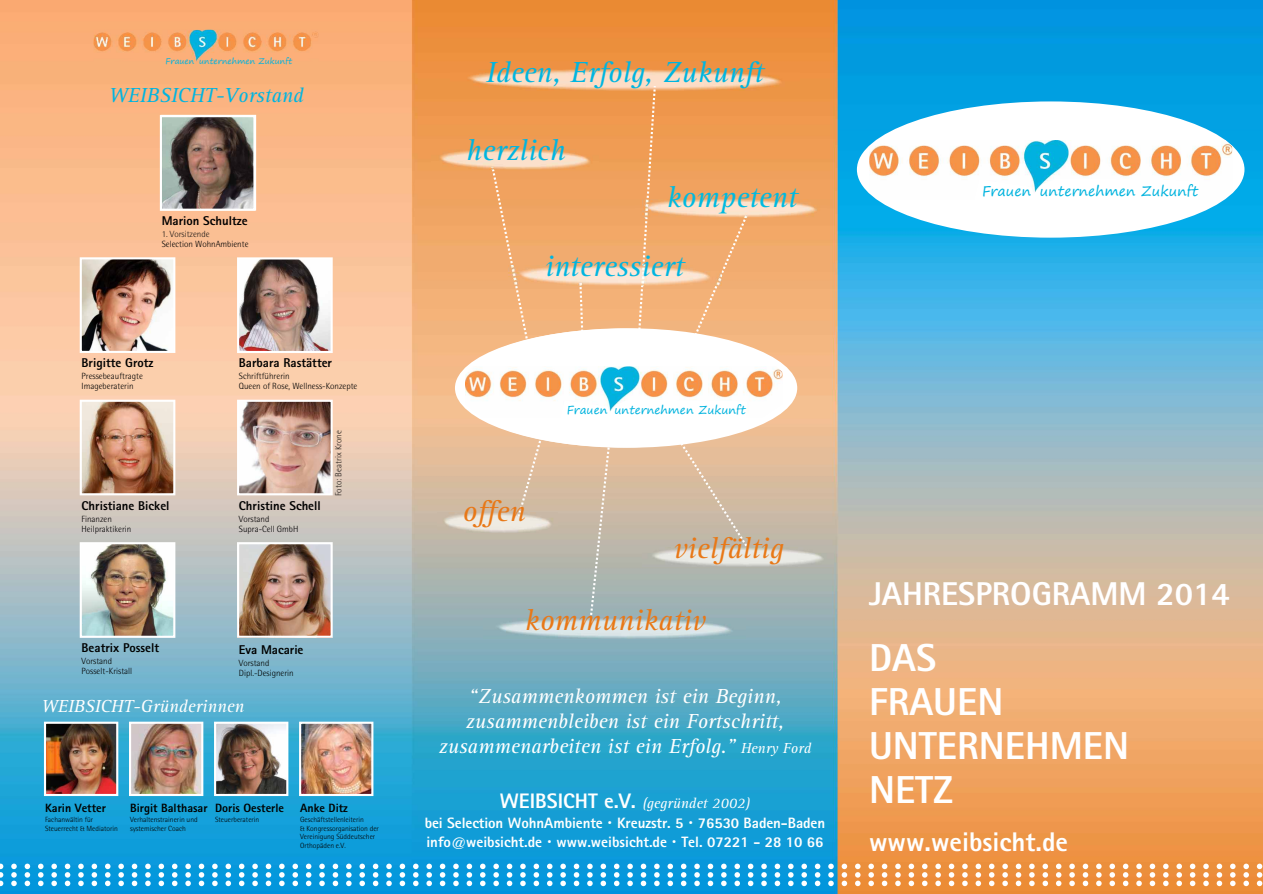
<style>
.page{position:relative;width:1263px;height:894px;background:#fff}
.page>*{position:absolute;margin:0;border:0;box-sizing:border-box;transform-origin:0 0}
.t1{font:700 39px/43.8px "Rotis Sans Serif";color:#fff}
.t2{font:700 33px "Rotis Sans Serif";color:#fff}
.t3{font:30.3px "Rotis Serif";color:#e87817}
.t4{font:30.3px "Rotis Serif";color:#00b5e0}
.t5{font:30.3px "Rotis Serif";color:#00bae0}
.t6{font:30px "Rotis Serif";color:#00b5e0}
.t7{font:700 27px "Rotis Sans Serif";color:#fff}
.t8{font:21px/24.9px "Rotis Serif";color:#fff;text-align:center}
.t9{font:21px "Rotis Serif";color:#00b5e0}
.t10{font:18px "Rotis Serif";color:#fff}
.t11{font:700 15px/18.8px "Rotis Sans Serif";letter-spacing:-.005em;color:#fff}
.t12{font:15px "Rotis Serif";color:#fff}
.t13{font:14.1px "Segoe Print";color:#00b3de}
.t14{font:700 12.75px "Rotis Sans Serif";color:#000}
.t15{font:700 12px "Rotis Sans Serif";color:#000}
.t16{font:11.7px "Segoe Print";color:#00b3de}
.t17{font:9px/10.4px "Rotis Semi Sans";color:#000}
.t18{font:9px "Rotis Semi Sans";color:#1f1a17}
.t19{font:8.25px "Segoe Print";color:#00b3de}
.t20{font:7.5px/8.6px "Rotis Semi Sans";color:#000}
.s1{font-size:15px}
.s2{font-family:"Rotis Sans Serif";font-weight:700;font-size:21px}
</style>
<div class="page">
<img style="left:0;top:0;width:1263px;height:894px">
<div style="left:857px;top:101px;width:388px;height:137px;background:#fff;border-radius:50%"></div>
<img style="left:869px;top:140px;width:363px;height:59px">
<svg style="left:0;top:864px;width:1263px;height:22px"></svg>
<img style="left:451px;top:70px;width:348px;height:20px">
<svg style="left:578px;top:286px;width:7px;height:44px"></svg>
<svg style="left:691px;top:217px;width:58px;height:125px;background:#f2b075"></svg>
<svg style="left:516px;top:434px;width:33px;height:78px;background:#ddbea0"></svg>
<svg style="left:490px;top:170px;width:42px;height:182px;background:#f1ac70"></svg>
<svg style="left:636px;top:84px;width:21px;height:245px;background:#f1a96b"></svg>
<img style="left:635px;top:199px;width:192px;height:18px">
<img style="left:750px;top:547px;width:84px;height:20px">
<img style="left:508px;top:266px;width:213px;height:20px">
<img style="left:483px;top:619px;width:263px;height:20px">
<img style="left:432px;top:150px;width:167px;height:20px">
<img style="left:438px;top:512px;width:119px;height:20px">
<img style="left:94px;top:30px;width:225px;height:36px">
<img style="left:240px;top:403px;width:90px;height:89px">
<img style="left:83px;top:260px;width:89px;height:90px">
<img style="left:240px;top:260px;width:90px;height:90px">
<img style="left:240px;top:545px;width:90px;height:90px">
<img style="left:83px;top:403px;width:89px;height:89px">
<div style="left:237px;top:257px;width:96px;height:96px;border:2px solid #fff"></div>
<div style="left:237px;top:400px;width:96px;height:95px;border:2px solid #fff"></div>
<div style="left:80px;top:400px;width:95px;height:95px;border:2px solid #fff"></div>
<div style="left:237px;top:542px;width:96px;height:96px;border:2px solid #fff"></div>
<img style="left:47px;top:725px;width:68px;height:68px">
<div style="left:44px;top:722px;width:74px;height:74px;border:2px solid #fff"></div>
<img style="left:163px;top:118px;width:90px;height:90px">
<div style="left:160px;top:115px;width:96px;height:96px;border:2px solid #fff"></div>
<div style="left:80px;top:257px;width:95px;height:96px;border:2px solid #fff"></div>
<img style="left:83px;top:545px;width:89px;height:90px">
<div style="left:80px;top:542px;width:95px;height:96px;border:2px solid #fff"></div>
<img style="left:217px;top:725px;width:68px;height:68px">
<div style="left:214px;top:722px;width:74px;height:74px;border:2px solid #fff"></div>
<img style="left:302px;top:725px;width:68px;height:68px">
<div style="left:299px;top:722px;width:74px;height:74px;border:2px solid #fff"></div>
<img style="left:132px;top:725px;width:68px;height:68px">
<div style="left:129px;top:722px;width:74px;height:74px;border:2px solid #fff"></div>
<svg style="left:973px;top:178px;width:227px;height:21px"></svg>
<div style="left:455px;top:329px;width:338px;height:118px;background:#fff;border-radius:50%"></div>
<img style="left:466px;top:366px;width:316px;height:52px">
<svg style="left:560px;top:399px;width:190px;height:224px"></svg>
<p class="t19" style="left:166px;top:57px;width:128px">Frauen unternehmen Zukunft</p>
<h3 class="t9" style="left:109px;top:88px;width:196px">WEIBSICHT-Vorstand</h3>
<h3 class="t14" style="left:162px;top:216px;width:87px">Marion Schultze</h3>
<p class="t17" style="left:162px;top:240px;width:88px">Selection WohnAmbiente</p>
<p class="t18" style="left:162px;top:231px;width:50px">1. Vorsitzende</p>
<h3 class="t14" style="left:82px;top:359px;width:74px">Brigitte Grotz</h3>
<p class="t17" style="left:82px;top:372px;width:63px">Pressebeauftragte<br>Imageberaterin</p>
<h3 class="t14" style="left:239px;top:359px;width:95px">Barbara Rastätter</h3>
<p class="t17" style="left:239px;top:372px;width:120px">Schriftführerin<br>Queen of Rose, Wellness-Konzepte</p>
<p class="t18" style="left:335px;top:496px;width:67px;rotate:-90deg">Foto: Beatrix Krone</p>
<h3 class="t14" style="left:82px;top:501px;width:90px">Christiane Bickel</h3>
<p class="t17" style="left:82px;top:514px;width:51px">Finanzen<br>Heilpraktikerin</p>
<h3 class="t14" style="left:82px;top:644px;width:79px">Beatrix Posselt</h3>
<p class="t17" style="left:82px;top:657px;width:52px">Vorstand<br>Posselt-Kristall</p>
<h3 class="t14" style="left:239px;top:501px;width:83px">Christine Schell</h3>
<p class="t17" style="left:239px;top:514px;width:61px">Vorstand<br>Supra-Cell GmbH</p>
<h3 class="t14" style="left:239px;top:646px;width:66px">Eva Macarie</h3>
<p class="t17" style="left:239px;top:659px;width:56px">Vorstand<br>Dipl.-Designerin</p>
<h3 class="t10" style="left:42px;top:699px;width:204px">WEIBSICHT-Gründerinnen</h3>
<h3 class="t15" style="left:45px;top:804px;width:62px">Karin Vetter</h3>
<p class="t20" style="left:45px;top:816px;width:74px">Fachanwältin für<br>Steuerrecht &amp; Mediatorin</p>
<h3 class="t15" style="left:130px;top:804px;width:79px">Birgit Balthasar</h3>
<p class="t20" style="left:130px;top:816px;width:69px">Verhaltenstrainerin und systemischer Coach</p>
<h3 class="t15" style="left:215px;top:804px;width:71px">Doris Oesterle</h3>
<p class="t20" style="left:215px;top:816px;width:46px">Steuerberaterin</p>
<h3 class="t15" style="left:300px;top:804px;width:49px">Anke Ditz</h3>
<p class="t20" style="left:300px;top:816px;width:80px">Geschäftstellenleiterin<br>&amp; Kongressorganisation der<br>Vereinigung Süddeutscher<br>Orthopäden e.V.</p>
<h3 class="t6" style="left:486px;top:61px;width:279px">Ideen, Erfolg, Zukunft</h3>
<h3 class="t4" style="left:466px;top:139px;width:101px">herzlich</h3>
<h3 class="t5" style="left:666px;top:186px;width:132px">kompetent</h3>
<h3 class="t4" style="left:545px;top:255px;width:141px">interessiert</h3>
<h3 class="t13" style="left:982px;top:184px;width:218px">Frauen unternehmen Zukunft</h3>
<h3 class="t3" style="left:462px;top:500px;width:64px">offen</h3>
<p class="t16" style="left:567px;top:404px;width:181px">Frauen unternehmen Zukunft</p>
<h3 class="t3" style="left:673px;top:537px;width:112px">vielfältig</h3>
<h3 class="t3" style="left:525px;top:609px;width:183px">kommunikativ</h3>
<h3 class="t8" style="left:439px;top:686px;width:374px">“Zusammenkommen ist ein Beginn, zusammenbleiben ist ein Fortschritt, zusammenarbeiten ist ein Erfolg.” <span class="s1">Henry Ford</span></h3>
<h3 class="t12" style="left:500px;top:797px;width:252px"><span class="s2">WEIBSICHT e.V.</span> (gegründet 2002)</h3>
<h3 class="t11" style="left:425px;top:815px;width:402px">bei Selection WohnAmbiente Kreuzstr. 5 76530 Baden-Baden info@weibsicht.de www.weibsicht.de Tel. 07221 - 28 10 66</h3>
<h2 class="t2" style="left:869px;top:583px;width:362px">JAHRESPROGRAMM 2014</h2>
<h1 class="t1" style="left:869px;top:640px;width:262px">DAS<br>FRAUEN<br>UNTERNEHMEN<br>NETZ</h1>
<h3 class="t7" style="left:869px;top:832px;width:200px">www.weibsicht.de</h3>
</div>
